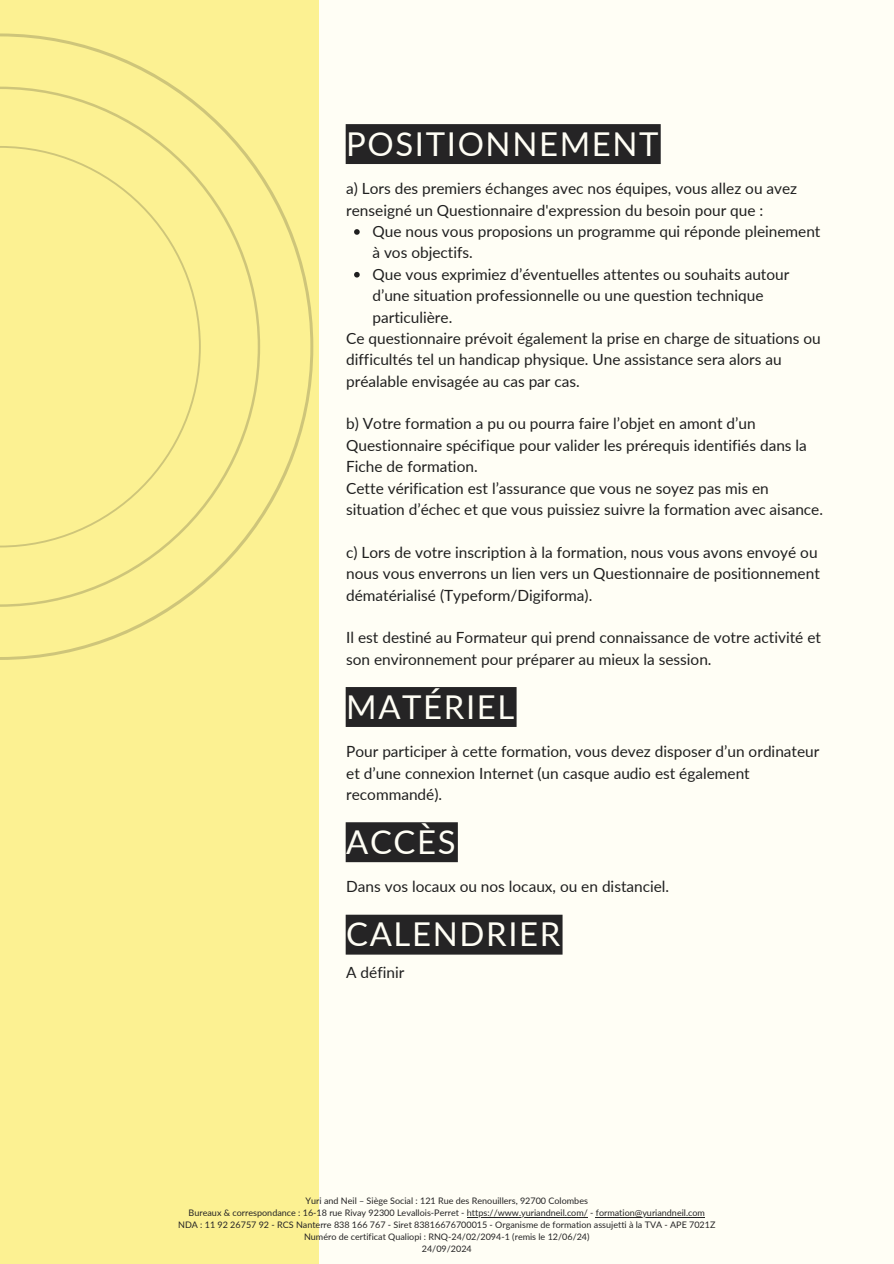
<style>
.page{position:relative;width:894px;height:1264px;background:#fff}
.page>*{position:absolute;margin:0;border:0;box-sizing:border-box;transform-origin:0 0}
.t1{font:32.85px "Lato";letter-spacing:.05em;color:#fffef5}
.t2{font:15.45px/21.3px "Lato";color:#1f1f1f}
.t3{font:9px/12px "Lato";color:#252425;text-align:center}
</style>
<div class="page">
<div style="left:0;top:0;width:893px;height:1263px;background:#fffef5"></div>
<div style="left:0;top:0;width:319px;height:1262px;background:#fcf192"></div>
<svg style="left:0;top:33px;width:313px;height:627px"></svg>
<svg style="left:354px;top:229px;width:5px;height:6px"></svg>
<svg style="left:354px;top:272px;width:5px;height:5px"></svg>
<div style="left:345px;top:124px;width:315px;height:40px;background:#252425"></div>
<div style="left:345px;top:687px;width:171px;height:40px;background:#252425"></div>
<div style="left:345px;top:822px;width:112px;height:40px;background:#252425"></div>
<div style="left:345px;top:914px;width:217px;height:40px;background:#252425"></div>
<hr style="left:467px;top:1217px;width:120px;height:1px;background:#252425">
<hr style="left:595px;top:1217px;width:109px;height:1px;background:#252425">
<h2 class="t1" style="left:346px;top:123px;width:314px">POSITIONNEMENT</h2>
<h1 class="t2" style="left:346px;top:178px;width:452px">a) Lors des premiers échanges avec nos équipes, vous allez ou avez renseigné un Questionnaire d'expression du besoin pour que :</h1>
<h2 class="t2" style="left:372px;top:220px;width:449px">Que nous vous proposions un programme qui réponde pleinement à vos objectifs.</h2>
<p class="t2" style="left:372px;top:263px;width:418px">Que vous exprimiez d’éventuelles attentes ou souhaits autour d’une situation professionnelle ou une question technique particulière.</p>
<p class="t2" style="left:346px;top:327px;width:476px">Ce questionnaire prévoit également la prise en charge de situations ou difficultés tel un handicap physique. Une assistance sera alors au préalable envisagée au cas par cas.</p>
<h2 class="t2" style="left:346px;top:413px;width:478px">b) Votre formation a pu ou pourra faire l’objet en amont d’un Questionnaire spécifique pour valider les prérequis identifiés dans la Fiche de formation.<br>Cette vérification est l’assurance que vous ne soyez pas mis en situation d’échec et que vous puissiez suivre la formation avec aisance.</h2>
<h2 class="t2" style="left:346px;top:541px;width:475px">c) Lors de votre inscription à la formation, nous vous avons envoyé ou nous vous enverrons un lien vers un Questionnaire de positionnement dématérialisé (Typeform/Digiforma).</h2>
<h2 class="t2" style="left:346px;top:626px;width:476px">Il est destiné au Formateur qui prend connaissance de votre activité et son environnement pour préparer au mieux la session.</h2>
<h1 class="t1" style="left:346px;top:686px;width:170px">MATÉRIEL</h1>
<p class="t2" style="left:346px;top:740px;width:474px">Pour participer à cette formation, vous devez disposer d’un ordinateur et d’une connexion Internet (un casque audio est également recommandé).</p>
<h2 class="t1" style="left:346px;top:821px;width:111px">ACCÈS</h2>
<h2 class="t2" style="left:346px;top:875px;width:324px">Dans vos locaux ou nos locaux, ou en distanciel.</h2>
<h1 class="t1" style="left:346px;top:914px;width:215px">CALENDRIER</h1>
<h1 class="t2" style="left:346px;top:961px;width:60px">A définir</h1>
<h2 class="t3" style="left:305px;top:1194px;width:284px">Yuri and Neil – Siège Social : 121 Rue des Renouillers, 92700 Colombes</h2>
<p class="t3" style="left:188px;top:1206px;width:517px">Bureaux &amp; correspondance : 16-18 rue Rivay 92300 Levallois-Perret - https://www.yuriandneil.com/ - formation@yuriandneil.com</p>
<p class="t3" style="left:178px;top:1218px;width:538px">NDA : 11 92 26757 92 - RCS Nanterre 838 166 767 - Siret 83816676700015 - Organisme de formation assujetti à la TVA - APE 7021Z<br>Numéro de certificat Qualiopi : RNQ-24/02/2094-1 (remis le 12/06/24)<br>24/09/2024</p>
</div>
